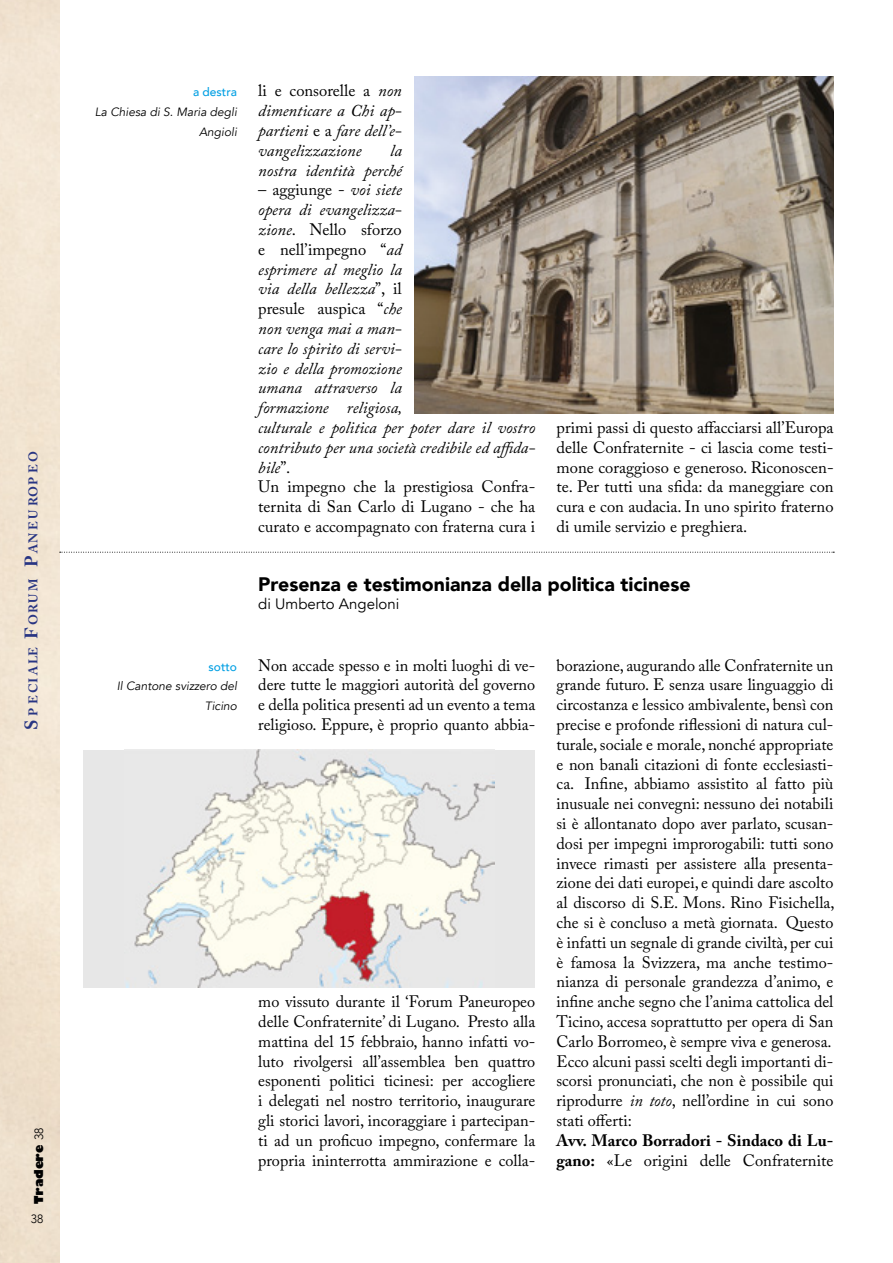
<style>
.page{position:relative;width:893px;height:1263px;background:#fff}
.page>*{position:absolute;margin:0;border:0;box-sizing:border-box;transform-origin:0 0}
.t1{font:900 19.5px "Avenir";color:#000}
.t2{font:16.5px/19.8px "Adobe Caslon Pro";color:#000;text-align:justify}
.t3{font:italic 16.5px/19.8px "Adobe Caslon Pro";color:#000;text-align:justify}
.t4{font:700 16.5px/19.8px "Adobe Caslon Pro";color:#000}
.t5{font:15px "Avenir";color:#000}
.t6{font:700 12.6px "Adobe Caslon Pro";letter-spacing:.165em;color:#283583}
.t7{font:italic 12px/19.8px "Avenir";color:#000;text-align:right}
.t8{font:500 12px "Avenir";color:#009fe3}
.t9{font:800 12px "Gill Sans";color:#000}
.t10{font:300 12px "Avenir";color:#000}
.s1{font-size:18px}
.s2{font-family:"Avenir";font-weight:300}
.s3{font-style:normal}
.s4{font-style:italic}
.s5{font-weight:400}
</style>
<div class="page">
<div style="left:84px;top:750px;width:451px;height:237px;background:#e7e7e7"></div>
<img style="left:126px;top:750px;width:369px;height:237px">
<svg style="left:60px;top:552px;width:774px;height:1px"></svg>
<img style="left:415px;top:77px;width:419px;height:336px">
<p class="t6" style="left:26px;top:729px;width:280px;rotate:-90deg"><span class="s1">S</span>p eciale <span class="s1">F</span>orum <span class="s1">P</span>aneurop eo</p>
<p class="t9" style="left:29px;top:1203px;width:77px;rotate:-90deg">Tradere <span class="s2">38</span></p>
<p class="t10" style="left:31px;top:1212px;width:14px">38</p>
<p class="t8" style="left:193px;top:82px;width:46px">a destra</p>
<p class="t7" style="left:95px;top:102px;width:144px">La Chiesa di S. Maria degli<br>Angioli</p>
<p class="t3" style="left:258px;top:81px;width:145px"><span class="s3">li e consorelle a</span> non dimenticare a Chi ap&shy;partieni <span class="s3">e a</span> fare dell’e&shy;vangelizzazione</p>
<p class="t3" style="left:258px;top:140px;width:145px;text-align:right">la<br>nostra identità perché</p>
<p class="t3" style="left:258px;top:180px;width:279px;text-align:left"><span class="s3">– aggiunge -</span> voi siete<br>opera di evangelizza-<br>zione<span class="s3">. Nello sforzo<br>e nell’impegno “</span>ad<br>esprimere al meglio la<br>via della bellezza<span class="s3">”, il<br>presule auspica “</span>che<br>non venga mai a man-<br>care lo spirito di servi-<br>zio e della promozione<br>umana attraverso la<br>formazione religiosa,<br>culturale e politica per poter dare il vostro contributo per una società credibile ed affida&shy;bile<span class="s3">”.<br>Un impegno che la prestigiosa Confra&shy;ternita di San Carlo di Lugano - che ha curato e accompagnato con fraterna cura i</span></p>
<p class="t2" style="left:557px;top:417px;width:279px">primi passi di questo affacciarsi all’Europa delle Confraternite - ci lascia come testi&shy;mone coraggioso e generoso. Riconoscen&shy;te. Per tutti una sfida: da maneggiare con cura e con audacia. In uno spirito fraterno di umile servizio e preghiera.</p>
<p class="t1" style="left:258px;top:568px;width:434px">Presenza e testimonianza della politica ticinese</p>
<p class="t5" style="left:258px;top:595px;width:143px">di Umberto Angeloni</p>
<p class="t8" style="left:209px;top:656px;width:30px">sotto</p>
<p class="t7" style="left:117px;top:677px;width:122px">Il Cantone svizzero del<br>Ticino</p>
<p class="t2" style="left:258px;top:655px;width:278px">Non accade spesso e in molti luoghi di ve&shy;dere tutte le maggiori autorità del governo e della politica presenti ad un evento a tema religioso. Eppure, è proprio quanto abbia-</p>
<p class="t2" style="left:258px;top:992px;width:278px">mo vissuto durante il ‘Forum Paneuropeo delle Confraternite’ di Lugano. Presto alla mattina del 15 febbraio, hanno infatti vo&shy;luto rivolgersi all’assemblea ben quattro esponenti politici ticinesi: per accogliere i delegati nel nostro territorio, inaugurare gli storici lavori, incoraggiare i partecipan&shy;ti ad un proficuo impegno, confermare la propria ininterrotta ammirazione e colla-</p>
<p class="t2" style="left:556px;top:655px;width:280px;text-align:left">borazione, augurando alle Confraternite un grande futuro. E senza usare linguaggio di circostanza e lessico ambivalente, bensì con precise e profonde riflessioni di natura cul&shy;turale, sociale e morale, nonché appropriate e non banali citazioni di fonte ecclesiasti&shy;ca. Infine, abbiamo assistito al fatto più inusuale nei convegni: nessuno dei notabili si è allontanato dopo aver parlato, scusan&shy;dosi per impegni improrogabili: tutti sono invece rimasti per assistere alla presenta&shy;zione dei dati europei, e quindi dare ascolto al discorso di S.E. Mons. Rino Fisichella, che si è concluso a metà giornata. Questo è infatti un segnale di grande civiltà, per cui è famosa la Svizzera, ma anche testimo&shy;nianza di personale grandezza d’animo, e infine anche segno che l’anima cattolica del Ticino, accesa soprattutto per opera di San Carlo Borromeo, è sempre viva e generosa.<br>Ecco alcuni passi scelti degli importanti di&shy;scorsi pronunciati, che non è possibile qui riprodurre <span class="s4">in toto</span>, nell’ordine in cui sono stati offerti:</p>
<p class="t4" style="left:556px;top:1130px;width:278px">Avv. Marco Borradori - Sindaco di Lu&shy;gano: <span class="s5">«Le origini delle Confraternite</span></p>
</div>
